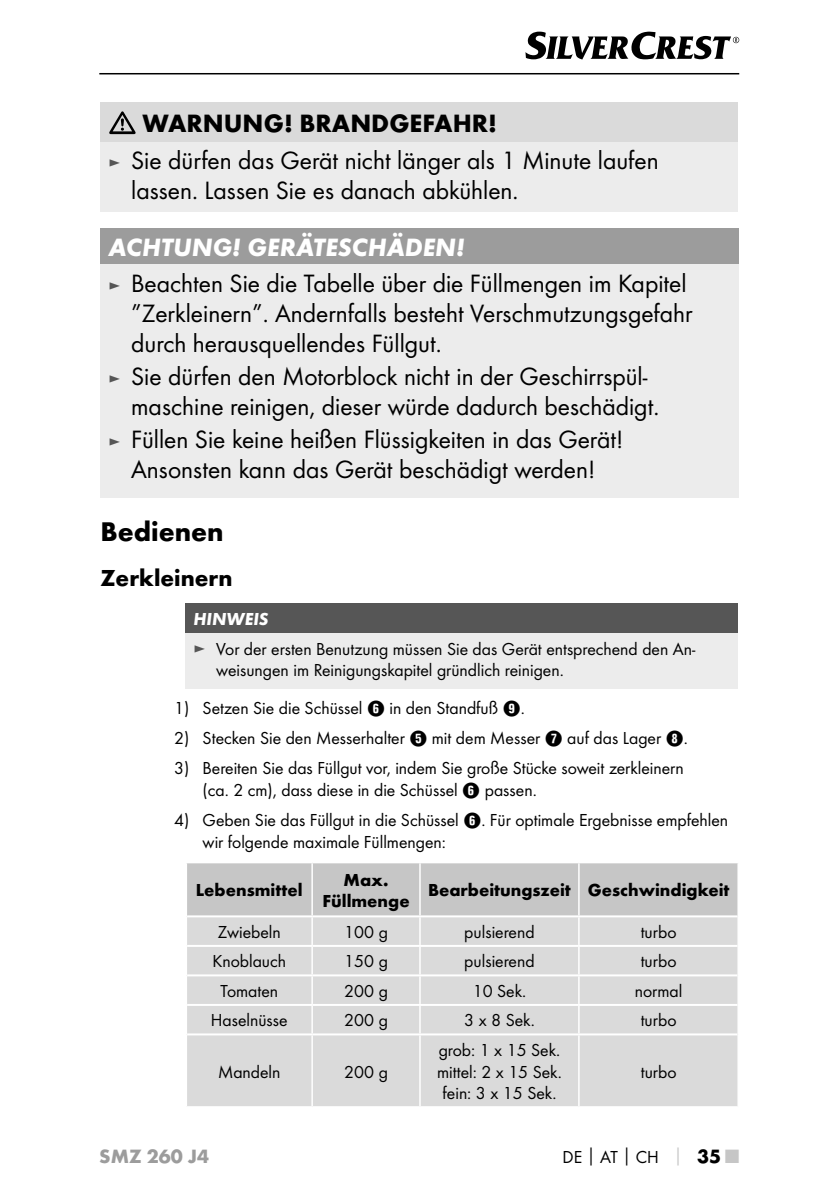
<style>
.page{position:relative;width:840px;height:1191px;background:#fff}
.page>*{position:absolute;margin:0;border:0;box-sizing:border-box;transform-origin:0 0}
.t1{font:700 28px "Futura";color:#000}
.t2{font:26px/30px "Futura Boo";color:#000}
.t3{font:italic 700 26px "Futura";color:#fff}
.t4{font:700 26px "Futura";color:#000}
.t5{font:700 24px "Futura";color:#000}
.t6{font:700 20px "Futura";color:#9c9c9c}
.t7{font:18px/21.6px "Futura Boo";color:#000}
.t8{font:700 18px/21.6px "Futura";color:#000;text-align:center}
.t9{font:italic 700 18px "Futura";color:#fff}
.s1{font-size:18px;color:#565656}
.s2{color:#565656}
.s3{font-family:"Hako PI Nummern"}
.s4{font-family:"Futura";font-weight:700}
.s5{font-family:"Futura";font-weight:700;color:#c6c6c6}
.s6{font-family:"Futura";font-weight:700;font-size:20px}
.s7{font-family:"Futura";font-weight:700;font-size:20px;color:#c6c6c6}
</style>
<div class="page">
<hr style="left:99px;top:73px;width:639px;height:1px;background:#000">
<svg style="left:525px;top:32px;width:213px;height:28px"></svg>
<div style="left:100px;top:102px;width:637px;height:40px;background:#dadada"></div>
<div style="left:100px;top:142px;width:637px;height:69px;background:#ececec"></div>
<svg style="left:109px;top:111px;width:26px;height:23px"></svg>
<div style="left:100px;top:228px;width:638px;height:36px;background:#9c9c9c"></div>
<div style="left:100px;top:264px;width:638px;height:234px;background:#ececec"></div>
<div style="left:185px;top:603px;width:552px;height:30px;background:#565656"></div>
<div style="left:185px;top:633px;width:552px;height:56px;background:#ececec"></div>
<div style="left:187px;top:1035px;width:550px;height:71px;background:#dadada"></div>
<svg style="left:187px;top:863px;width:551px;height:171px;background:#d6d6d6"></svg>
<hr style="left:311px;top:1035px;width:2px;height:71px;background:#fff">
<hr style="left:419px;top:1035px;width:1px;height:71px;background:#fff">
<hr style="left:578px;top:1035px;width:1px;height:71px;background:#fff">
<h2 class="t4" style="left:142px;top:107px;width:356px">WARNUNG! BRANDGEFAHR!</h2>
<h2 class="t2" style="left:131px;top:146px;width:529px;text-indent:-23px"><span class="s1">►</span> Sie dürfen das Gerät nicht länger als 1 Minute laufen lassen. Lassen Sie es danach abkühlen.</h2>
<h2 class="t3" style="left:108px;top:231px;width:357px">ACHTUNG! GERÄTESCHÄDEN!</h2>
<h2 class="t2" style="left:131px;top:268px;width:562px;text-indent:-23px"><span class="s1">►</span> Beachten Sie die Tabelle über die Füllmengen im Kapitel ”Zerkleinern”. Andernfalls besteht Verschmutzungsgefahr durch herausquellendes Füllgut.</h2>
<h2 class="t2" style="left:131px;top:361px;width:526px;text-indent:-23px"><span class="s1">►</span> Sie dürfen den Motorblock nicht in der Geschirrspül&shy;maschine reinigen, dieser würde dadurch beschädigt.</h2>
<h2 class="t2" style="left:108px;top:424px;width:516px;text-align:center"><span class="s1">►</span> Füllen Sie keine heißen Flüssigkeiten in das Gerät!<br>Ansonsten kann das Gerät beschädigt werden!</h2>
<h1 class="t1" style="left:100px;top:514px;width:125px">Bedienen</h1>
<h3 class="t5" style="left:100px;top:563px;width:133px">Zerkleinern</h3>
<p class="t9" style="left:193px;top:608px;width:76px">HINWEIS</p>
<p class="t7" style="left:216px;top:638px;width:480px;text-indent:-23px"><span class="s2">►</span> Vor der ersten Benutzung müssen Sie das Gerät entsprechend den An&shy;weisungen im Reinigungskapitel gründlich reinigen.</p>
<p class="t7" style="left:174px;top:697px;width:349px">1) Setzen Sie die Schüssel <span class="s3">6</span> in den Standfuß <span class="s3">9</span>.</p>
<p class="t7" style="left:174px;top:727px;width:512px">2) Stecken Sie den Messerhalter <span class="s3">5</span> mit dem Messer <span class="s3">7</span> auf das Lager <span class="s3">8</span>.</p>
<p class="t7" style="left:202px;top:757px;width:482px;text-indent:-28px">3) Bereiten Sie das Füllgut vor, indem Sie große Stücke soweit zerkleinern (ca. 2 cm), dass diese in die Schüssel <span class="s3">6</span> passen.</p>
<p class="t7" style="left:202px;top:809px;width:526px;text-indent:-28px">4) Geben Sie das Füllgut in die Schüssel <span class="s3">6</span>. Für optimale Ergebnisse empfehlen wir folgende maximale Füllmengen:</p>
<p class="t8" style="left:196px;top:879px;width:108px">Lebensmittel</p>
<p class="t8" style="left:322px;top:868px;width:89px">Max.<br>Füllmenge</p>
<p class="t8" style="left:428px;top:879px;width:303px">Bearbeitungszeit Geschwindigkeit</p>
<p class="t7" style="left:218px;top:921px;width:64px">Zwiebeln</p>
<p class="t7" style="left:344px;top:921px;width:45px">100 g</p>
<p class="t7" style="left:464px;top:921px;width:72px">pulsierend</p>
<p class="t7" style="left:640px;top:921px;width:37px">turbo</p>
<p class="t7" style="left:212px;top:950px;width:75px">Knoblauch</p>
<p class="t7" style="left:344px;top:950px;width:45px">150 g</p>
<p class="t7" style="left:464px;top:950px;width:72px">pulsierend</p>
<p class="t7" style="left:640px;top:950px;width:37px">turbo</p>
<p class="t7" style="left:220px;top:980px;width:59px">Tomaten</p>
<p class="t7" style="left:344px;top:980px;width:45px">200 g</p>
<p class="t7" style="left:472px;top:980px;width:53px">10 Sek.</p>
<p class="t7" style="left:634px;top:980px;width:49px">normal</p>
<p class="t7" style="left:211px;top:1009px;width:78px">Haselnüsse</p>
<p class="t7" style="left:344px;top:1009px;width:45px">200 g</p>
<p class="t7" style="left:464px;top:1009px;width:70px">3 x 8 Sek.</p>
<p class="t7" style="left:640px;top:1009px;width:37px">turbo</p>
<p class="t7" style="left:218px;top:1060px;width:64px">Mandeln</p>
<p class="t7" style="left:344px;top:1060px;width:45px">200 g</p>
<p class="t7" style="left:437px;top:1039px;width:124px;text-align:center">grob: 1 x 15 Sek. mittel: 2 x 15 Sek. fein: 3 x 15 Sek.</p>
<p class="t7" style="left:640px;top:1060px;width:37px">turbo</p>
<p class="t6" style="left:99px;top:1143px;width:111px">SMZ 260 J4</p>
<p class="t7" style="left:562px;top:1145px;width:178px">DE<span class="s4">│</span>AT<span class="s4">│</span>CH <span class="s5">│</span> <span class="s6">35</span> <span class="s7">■</span></p>
</div>
